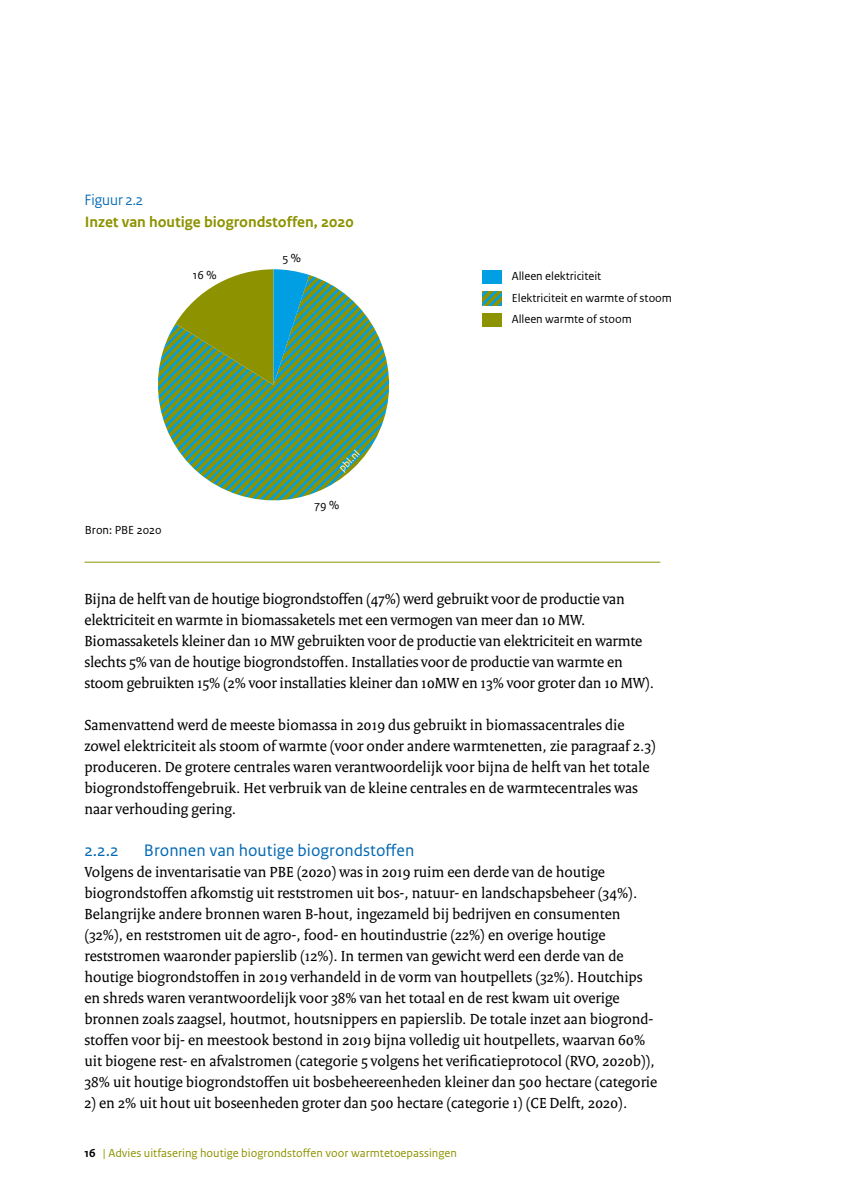
<style>
.page{position:relative;width:844px;height:1191px;background:#fff}
.page>*{position:absolute;margin:0;border:0;box-sizing:border-box;transform-origin:0 0}
.t1{font:17.5px "Rijksoverheid Sans Text";color:#0068b3}
.P_RO_Broodtekst_Seri{font:15.75px/21px "Rijksoverheid Serif";color:#000}
.t2{font:700 15.75px "Rijksoverheid Sans Text TT";color:#8d9300}
._07_PBL_Tabel_Figuur{font:15.75px "Rijksoverheid Sans Heading";color:#0068b3}
.t3{font:12.25px/21.5px "Rijksoverheid Sans Text TT";color:#000}
.t4{font:12.25px "Rijksoverheid Sans Text";color:#8d9300}
.t5{font:10.5px "Rijksoverheid Sans Text TT";color:#fff}
.s1{font-weight:700;color:#000}
</style>
<div class="page">
<hr style="left:84px;top:562px;width:576px;height:1px;background:#8d9300">
<svg style="left:157px;top:275px;width:233px;height:226px"></svg>
<svg style="left:175px;top:269px;width:134px;height:116px;background:#74a259"></svg>
<div style="left:482px;top:270px;width:19px;height:14px;background:#009ee3"></div>
<svg style="left:482px;top:291px;width:19px;height:14px"></svg>
<div style="left:482px;top:313px;width:19px;height:14px;background:#8d9300"></div>
<p class="_07_PBL_Tabel_Figuur" style="left:84px;top:190px;width:60px">Figuur 2.2</p>
<p class="t2" style="left:85px;top:213px;width:270px">Inzet van houtige biogrondstoffen, 2020</p>
<p class="t3" style="left:193px;top:265px;width:25px">16 %</p>
<p class="t3" style="left:282px;top:247px;width:20px">5 %</p>
<p class="t3" style="left:85px;top:520px;width:78px">Bron: PBE 2020</p>
<p class="t5" style="left:336px;top:465px;width:26px;rotate:-45deg">pbl.nl</p>
<p class="t3" style="left:314px;top:494px;width:26px">79 %</p>
<p class="t3" style="left:511px;top:265px;width:162px">Alleen elektriciteit<br>Elektriciteit en warmte of stoom<br>Alleen warmte of stoom</p>
<p class="P_RO_Broodtekst_Seri" style="left:84px;top:588px;width:571px">Bijna de helft van de houtige biogrondstoffen (47%) werd gebruikt voor de productie van elektriciteit en warmte in biomassaketels met een vermogen van meer dan 10 MW.<br>Biomassaketels kleiner dan 10 MW gebruikten voor de productie van elektriciteit en warmte slechts 5% van de houtige biogrondstoffen. Installaties voor de productie van warmte en stoom gebruikten 15% (2% voor installaties kleiner dan 10MW en 13% voor groter dan 10 MW).</p>
<p class="P_RO_Broodtekst_Seri" style="left:84px;top:714px;width:573px">Samenvattend werd de meeste biomassa in 2019 dus gebruikt in biomassacentrales die zowel elektriciteit als stoom of warmte (voor onder andere warmtenetten, zie paragraaf 2.3) produceren. De grotere centrales waren verantwoordelijk voor bijna de helft van het totale biogrondstoffengebruik. Het verbruik van de kleine centrales en de warmtecentrales was naar verhouding gering.</p>
<h4 class="t1" style="left:84px;top:840px;width:36px">2.2.2</h4>
<h4 class="t1" style="left:144px;top:840px;width:272px">Bronnen van houtige biogrondstoffen</h4>
<p class="P_RO_Broodtekst_Seri" style="left:84px;top:861px;width:574px">Volgens de inventarisatie van PBE (2020) was in 2019 ruim een derde van de houtige biogrondstoffen afkomstig uit reststromen uit bos-, natuur- en landschapsbeheer (34%).<br>Belangrijke andere bronnen waren B-hout, ingezameld bij bedrijven en consumenten (32%), en reststromen uit de agro-, food- en houtindustrie (22%) en overige houtige reststromen waaronder papierslib (12%). In termen van gewicht werd een derde van de houtige biogrondstoffen in 2019 verhandeld in de vorm van houtpellets (32%). Houtchips en shreds waren verantwoordelijk voor 38% van het totaal en de rest kwam uit overige bronnen zoals zaagsel, houtmot, houtsnippers en papierslib. De totale inzet aan biogrond&shy;stoffen voor bij- en meestook bestond in 2019 bijna volledig uit houtpellets, waarvan 60% uit biogene rest- en afvalstromen (categorie 5 volgens het verificatieprotocol (RVO, 2020b)), 38% uit houtige biogrondstoffen uit bosbeheereenheden kleiner dan 500 hectare (categorie</p>
<p class="P_RO_Broodtekst_Seri" style="left:84px;top:1092px;width:544px">2) en 2% uit hout uit boseenheden groter dan 500 hectare (categorie 1) (CE Delft, 2020).</p>
<p class="t4" style="left:84px;top:1145px;width:374px"><span class="s1">16</span> | Advies uitfasering houtige biogrondstoffen voor warmtetoepassingen</p>
</div>
